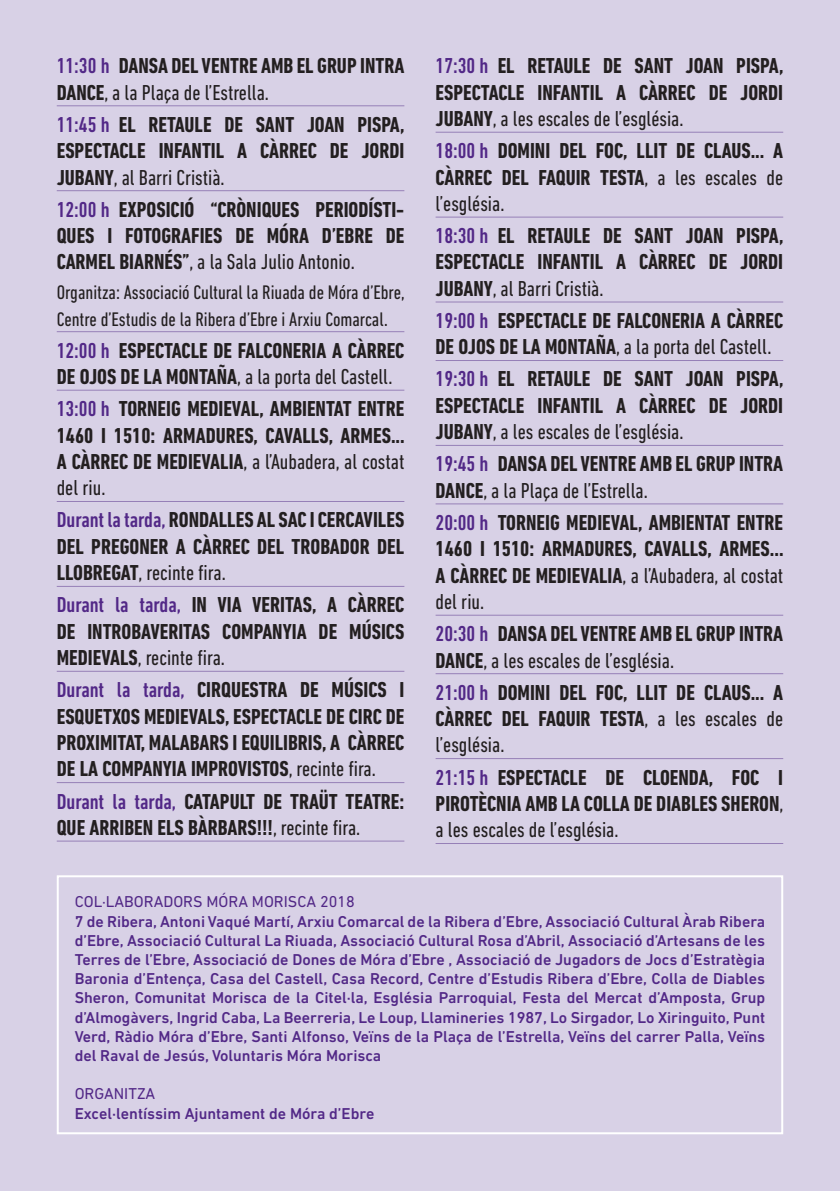
<style>
.page{position:relative;width:840px;height:1191px;background:#fff}
.page>*{position:absolute;margin:0;border:0;box-sizing:border-box;transform-origin:0 0}
.Estilo_de_párrafo_1{font:700 condensed 22px/26.4px "DIN Next LT Pro";color:#231f20;text-align:justify}
.Estilo_de_párrafo_1-2{font:condensed 20px/26.4px "DIN Next LT Pro";color:#231f20}
.t1{font:500 16px/19.2px "DIN Next LT Pro";color:#522887;text-align:justify}
.t2{font:16px "DIN Next LT Pro";color:#522887}
.s1{font-weight:500;color:#522887}
.s2{font-weight:400}
</style>
<div class="page">
<div style="left:0;top:0;width:839px;height:1191px;background:#d8d1e6"></div>
<hr style="left:57px;top:105px;width:347px;height:1px;background:#9680b7">
<hr style="left:57px;top:190px;width:347px;height:1px;background:#9680b7">
<hr style="left:57px;top:331px;width:347px;height:1px;background:#9680b7">
<hr style="left:57px;top:390px;width:347px;height:1px;background:#9680b7">
<hr style="left:57px;top:501px;width:347px;height:1px;background:#9680b7">
<hr style="left:57px;top:586px;width:347px;height:1px;background:#9680b7">
<hr style="left:57px;top:671px;width:347px;height:1px;background:#9680b7">
<hr style="left:57px;top:782px;width:347px;height:1px;background:#9680b7">
<hr style="left:57px;top:840px;width:347px;height:1px;background:#9680b7">
<hr style="left:435px;top:132px;width:347px;height:1px;background:#9680b7">
<hr style="left:435px;top:217px;width:347px;height:1px;background:#9680b7">
<hr style="left:435px;top:301px;width:347px;height:1px;background:#9680b7">
<hr style="left:435px;top:360px;width:347px;height:1px;background:#9680b7">
<hr style="left:435px;top:445px;width:347px;height:1px;background:#9680b7">
<hr style="left:435px;top:503px;width:347px;height:1px;background:#9680b7">
<hr style="left:435px;top:614px;width:347px;height:1px;background:#9680b7">
<hr style="left:435px;top:673px;width:347px;height:1px;background:#9680b7">
<hr style="left:435px;top:758px;width:347px;height:1px;background:#9680b7">
<hr style="left:435px;top:843px;width:347px;height:1px;background:#9680b7">
<div style="left:57px;top:875px;width:725px;height:259px;border:2px solid #fff"></div>
<p class="Estilo_de_párrafo_1" style="left:57px;top:53px;width:349px"><span class="s1">11:30 h</span> DANSA DEL VENTRE AMB EL GRUP INTRA<br>DANCE<span class="s2">, a la Plaça de l’Estrella.</span></p>
<p class="Estilo_de_párrafo_1" style="left:57px;top:111px;width:349px"><span class="s1">11:45 h</span> EL RETAULE DE SANT JOAN PISPA, ESPECTACLE INFANTIL A CÀRREC DE JORDI JUBANY<span class="s2">, al Barri Cristià.</span></p>
<p class="Estilo_de_párrafo_1" style="left:57px;top:196px;width:349px"><span class="s1">12:00 h</span> EXPOSICIÓ “CRÒNIQUES PERIODÍSTI-QUES I FOTOGRAFIES DE MÓRA D’EBRE DE CARMEL BIARNÉS”<span class="s2">, a la Sala Julio Antonio.</span></p>
<p class="Estilo_de_párrafo_1-2" style="left:57px;top:279px;width:349px">Organitza: Associació Cultural la Riuada de Móra d’Ebre,<br>Centre d’Estudis de la Ribera d’Ebre i Arxiu Comarcal.</p>
<p class="Estilo_de_párrafo_1" style="left:57px;top:337px;width:349px"><span class="s1">12:00 h</span> ESPECTACLE DE FALCONERIA A CÀRREC<br>DE OJOS DE LA MONTAÑA<span class="s2">, a la porta del Castell.</span></p>
<p class="Estilo_de_párrafo_1" style="left:57px;top:395px;width:349px"><span class="s1">13:00 h</span> TORNEIG MEDIEVAL, AMBIENTAT ENTRE 1460 I 1510: ARMADURES, CAVALLS, ARMES...<br>A CÀRREC DE MEDIEVALIA<span class="s2">, a l’Aubadera, al costat del riu.</span></p>
<p class="Estilo_de_párrafo_1" style="left:57px;top:507px;width:349px"><span class="s1">Durant la tarda,</span> RONDALLES AL SAC I CERCAVILES DEL PREGONER A CÀRREC DEL TROBADOR DEL LLOBREGAT<span class="s2">, recinte fira.</span></p>
<p class="Estilo_de_párrafo_1" style="left:57px;top:591px;width:349px"><span class="s1">Durant la tarda,</span> IN VIA VERITAS, A CÀRREC DE INTROBAVERITAS COMPANYIA DE MÚSICS MEDIEVALS<span class="s2">, recinte fira.</span></p>
<p class="Estilo_de_párrafo_1" style="left:57px;top:676px;width:349px"><span class="s1">Durant la tarda,</span> CIRQUESTRA DE MÚSICS I ESQUETXOS MEDIEVALS, ESPECTACLE DE CIRC DE PROXIMITAT, MALABARS I EQUILIBRIS, A CÀRREC DE LA COMPANYIA IMPROVISTOS<span class="s2">, recinte fira.</span></p>
<p class="Estilo_de_párrafo_1" style="left:57px;top:788px;width:349px"><span class="s1">Durant la tarda,</span> CATAPULT DE TRAÜT TEATRE:<br>QUE ARRIBEN ELS BÀRBARS!!!<span class="s2">, recinte fira.</span></p>
<p class="Estilo_de_párrafo_1" style="left:435px;top:53px;width:349px"><span class="s1">17:30 h</span> EL RETAULE DE SANT JOAN PISPA, ESPECTACLE INFANTIL A CÀRREC DE JORDI JUBANY<span class="s2">, a les escales de l’església.</span></p>
<p class="Estilo_de_párrafo_1" style="left:435px;top:137px;width:349px"><span class="s1">18:00 h</span> DOMINI DEL FOC, LLIT DE CLAUS... A CÀRREC DEL FAQUIR TESTA<span class="s2">, a les escales de l’església.</span></p>
<p class="Estilo_de_párrafo_1" style="left:435px;top:222px;width:349px"><span class="s1">18:30 h</span> EL RETAULE DE SANT JOAN PISPA, ESPECTACLE INFANTIL A CÀRREC DE JORDI JUBANY<span class="s2">, al Barri Cristià.</span></p>
<p class="Estilo_de_párrafo_1" style="left:435px;top:307px;width:349px"><span class="s1">19:00 h</span> ESPECTACLE DE FALCONERIA A CÀRREC<br>DE OJOS DE LA MONTAÑA<span class="s2">, a la porta del Castell.</span></p>
<p class="Estilo_de_párrafo_1" style="left:435px;top:366px;width:349px"><span class="s1">19:30 h</span> EL RETAULE DE SANT JOAN PISPA, ESPECTACLE INFANTIL A CÀRREC DE JORDI JUBANY<span class="s2">, a les escales de l’església.</span></p>
<p class="Estilo_de_párrafo_1" style="left:435px;top:451px;width:349px"><span class="s1">19:45 h</span> DANSA DEL VENTRE AMB EL GRUP INTRA<br>DANCE<span class="s2">, a la Plaça de l’Estrella.</span></p>
<p class="Estilo_de_párrafo_1" style="left:435px;top:509px;width:349px"><span class="s1">20:00 h</span> TORNEIG MEDIEVAL, AMBIENTAT ENTRE 1460 I 1510: ARMADURES, CAVALLS, ARMES...<br>A CÀRREC DE MEDIEVALIA<span class="s2">, a l’Aubadera, al costat del riu.</span></p>
<p class="Estilo_de_párrafo_1" style="left:435px;top:620px;width:349px"><span class="s1">20:30 h</span> DANSA DEL VENTRE AMB EL GRUP INTRA<br>DANCE<span class="s2">, a les escales de l’església.</span></p>
<p class="Estilo_de_párrafo_1" style="left:435px;top:679px;width:349px"><span class="s1">21:00 h</span> DOMINI DEL FOC, LLIT DE CLAUS... A CÀRREC DEL FAQUIR TESTA<span class="s2">, a les escales de l’església.</span></p>
<p class="Estilo_de_párrafo_1" style="left:435px;top:764px;width:349px"><span class="s1">21:15 h</span> ESPECTACLE DE CLOENDA, FOC I PIROTÈCNIA AMB LA COLLA DE DIABLES SHERON<span class="s2">, a les escales de l’església.</span></p>
<p class="t2" style="left:75px;top:892px;width:281px">COL·LABORADORS MÓRA MORISCA 2018</p>
<p class="t1" style="left:75px;top:911px;width:691px">7 de Ribera, Antoni Vaqué Martí, Arxiu Comarcal de la Ribera d’Ebre, Associació Cultural Àrab Ribera d’Ebre, Associació Cultural La Riuada, Associació Cultural Rosa d’Abril, Associació d’Artesans de les Terres de l’Ebre, Associació de Dones de Móra d’Ebre , Associació de Jugadors de Jocs d’Estratègia Baronia d’Entença, Casa del Castell, Casa Record, Centre d’Estudis Ribera d’Ebre, Colla de Diables Sheron, Comunitat Morisca de la Citel·la, Església Parroquial, Festa del Mercat d’Amposta, Grup d’Almogàvers, Ingrid Caba, La Beerreria, Le Loup, Llamineries 1987, Lo Sirgador, Lo Xiringuito, Punt Verd, Ràdio Móra d’Ebre, Santi Alfonso, Veïns de la Plaça de l’Estrella, Veïns del carrer Palla, Veïns del Raval de Jesús, Voluntaris Móra Morisca</p>
<p class="t2" style="left:75px;top:1084px;width:82px">ORGANITZA</p>
<p class="t1" style="left:75px;top:1103px;width:301px">Excel·lentíssim Ajuntament de Móra d’Ebre</p>
</div>
